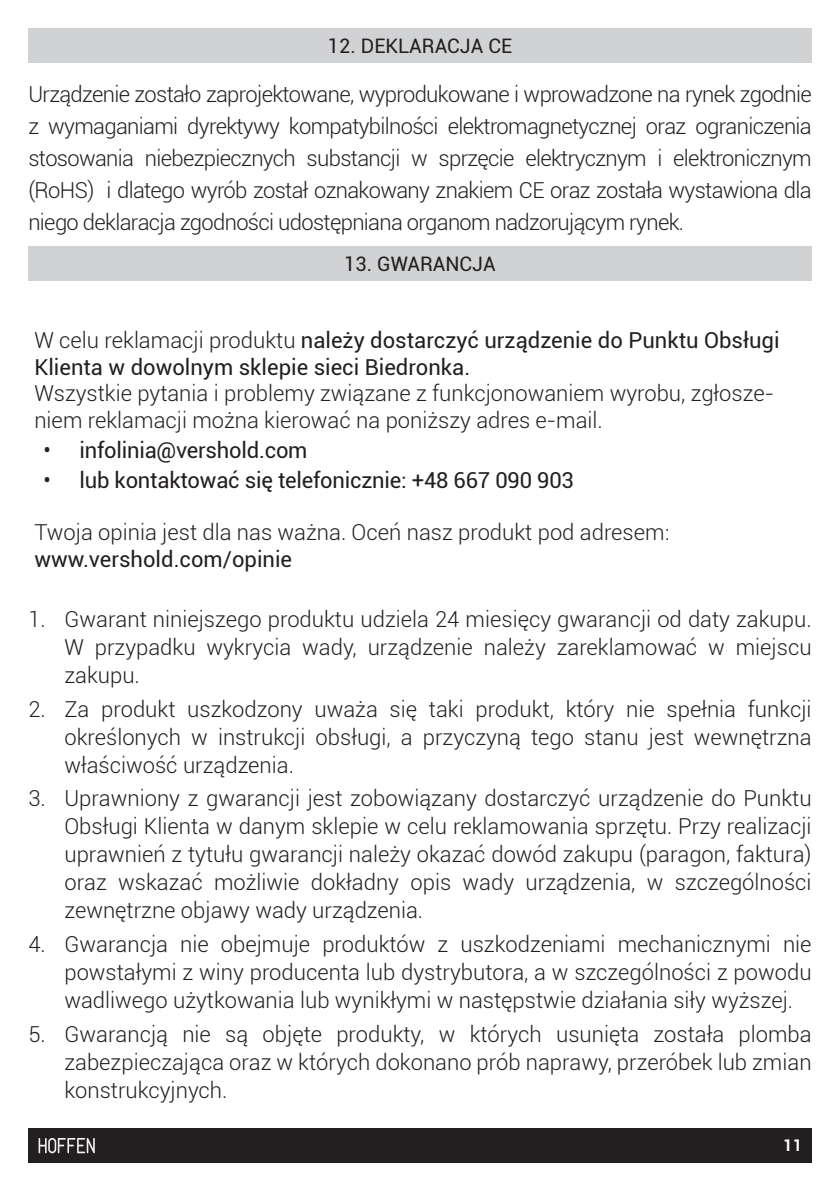
<style>
.page{position:relative;width:840px;height:1191px;background:#fff}
.page>*{position:absolute;margin:0;border:0;box-sizing:border-box;transform-origin:0 0}
.normalny{font:300 22px/28px "Roboto";color:#231f20;text-align:justify}
.normalny-2{font:22px/26.4px "Roboto";color:#231f20}
.TYTULY_ROZDZIALOW{font:20px "Roboto";color:#231f20}
.t1{font:700 16px "Roboto";color:#fff}
.s1{font-weight:300}
.s2{font-weight:400}
</style>
<div class="page">
<div style="left:28px;top:1128px;width:783px;height:34px;background:#231f20"></div>
<svg style="left:39px;top:1138px;width:56px;height:15px"></svg>
<div style="left:28px;top:28px;width:783px;height:34px;background:#d1d2d4"></div>
<div style="left:28px;top:247px;width:783px;height:34px;background:#d1d2d4"></div>
<p class="TYTULY_ROZDZIALOW" style="left:328px;top:32px;width:185px">12. DEKLARACJA CE</p>
<p class="normalny" style="left:28px;top:77px;width:784px;line-height:32px">Urządzenie zostało zaprojektowane, wyprodukowane i wprowadzone na rynek zgodnie z wymaganiami dyrektywy kompatybilności elektromagnetycznej oraz ograniczenia stosowania niebezpiecznych substancji w sprzęcie elektrycznym i elektronicznym (RoHS) i dlatego wyrób został oznakowany znakiem CE oraz została wystawiona dla niego deklaracja zgodności udostępniana organom nadzorującym rynek.</p>
<p class="TYTULY_ROZDZIALOW" style="left:344px;top:250px;width:153px">13. GWARANCJA</p>
<p class="normalny-2" style="left:34px;top:326px;width:746px"><span class="s1">W celu reklamacji produktu</span> należy dostarczyć urządzenie do Punktu Obsługi<br>Klienta w dowolnym sklepie sieci Biedronka.</p>
<p class="normalny" style="left:34px;top:379px;width:740px;line-height:26.4px">Wszystkie pytania i problemy związane z funkcjonowaniem wyrobu, zgłosze&shy;niem reklamacji można kierować na poniższy adres e-mail.</p>
<p class="normalny-2" style="left:43px;top:436px;width:265px">• infolinia@vershold.com</p>
<p class="normalny-2" style="left:43px;top:466px;width:531px">• lub kontaktować się telefonicznie: +48 667 090 903</p>
<p class="normalny" style="left:34px;top:518px;width:636px;line-height:26.4px">Twoja opinia jest dla nas ważna. Oceń nasz produkt pod adresem: <span class="s2">www.vershold.com/opinie</span></p>
<p class="normalny" style="left:64px;top:604px;width:748px;text-indent:-36px">1. Gwarant niniejszego produktu udziela 24 miesięcy gwarancji od daty zakupu.<br>W przypadku wykrycia wady, urządzenie należy zareklamować w miejscu zakupu.</p>
<p class="normalny" style="left:64px;top:694px;width:748px;text-indent:-36px">2. Za produkt uszkodzony uważa się taki produkt, który nie spełnia funkcji określonych w instrukcji obsługi, a przyczyną tego stanu jest wewnętrzna właściwość urządzenia.</p>
<p class="normalny" style="left:64px;top:783px;width:748px;text-indent:-36px">3. Uprawniony z gwarancji jest zobowiązany dostarczyć urządzenie do Punktu Obsługi Klienta w danym sklepie w celu reklamowania sprzętu. Przy realizacji uprawnień z tytułu gwarancji należy okazać dowód zakupu (paragon, faktura) oraz wskazać możliwie dokładny opis wady urządzenia, w szczególności zewnętrzne objawy wady urządzenia.</p>
<p class="normalny" style="left:64px;top:929px;width:748px;text-indent:-36px">4. Gwarancja nie obejmuje produktów z uszkodzeniami mechanicznymi nie powstałymi z winy producenta lub dystrybutora, a w szczególności z powodu wadliwego użytkowania lub wynikłymi w następstwie działania siły wyższej.</p>
<p class="normalny" style="left:64px;top:1019px;width:748px;text-indent:-36px">5. Gwarancją nie są objęte produkty, w których usunięta została plomba zabezpieczająca oraz w których dokonano prób naprawy, przeróbek lub zmian konstrukcyjnych.</p>
<p class="t1" style="left:782px;top:1133px;width:20px">11</p>
</div>
